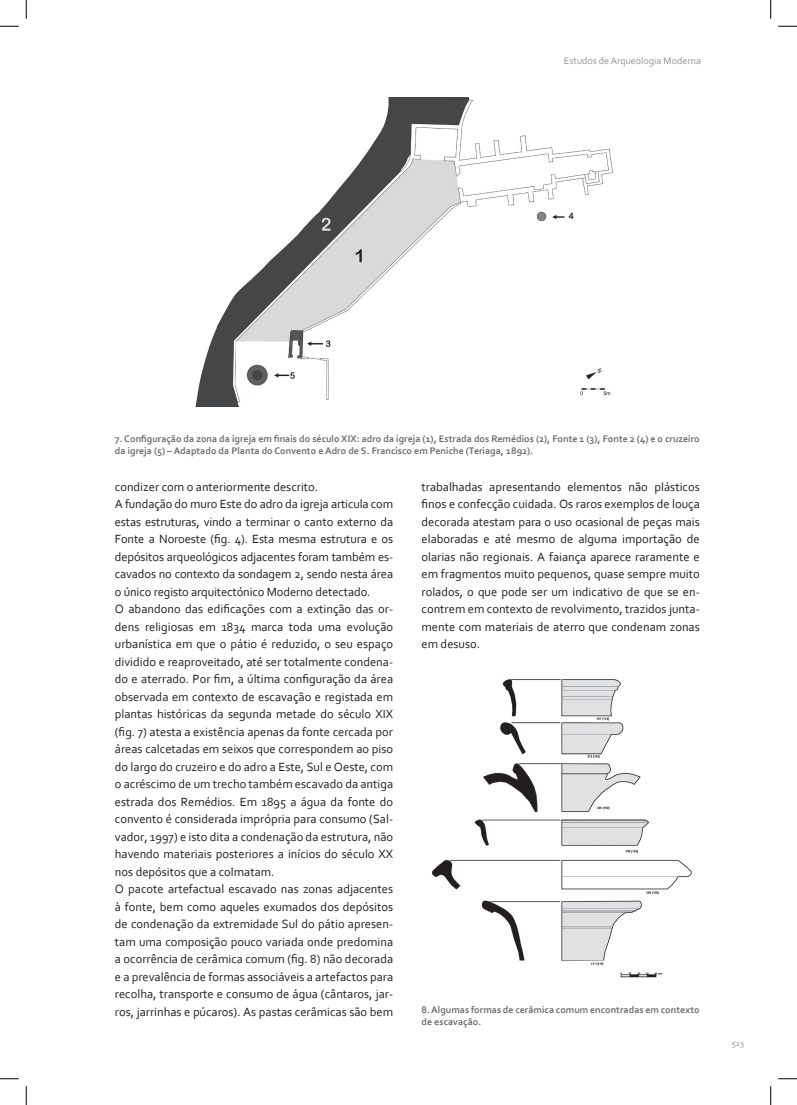
<style>
.page{position:relative;width:797px;height:1105px;background:#fff}
.page>*{position:absolute;margin:0;border:0;box-sizing:border-box;transform-origin:0 0}
.t1{font:12.5px/17.5px "Corbel";color:#231f20;text-align:justify}
.t2{font:700 10px/11.9px "Corbel";color:#6c6d70}
.t3{font:10px "Corbel";color:#939598}
.t4{font:8.75px "Corbel";color:#939598}
</style>
<div class="page">
<img style="left:195px;top:97px;width:418px;height:309px">
<img style="left:432px;top:679px;width:260px;height:299px">
<svg style="left:0;top:25px;width:19px;height:2px"></svg>
<svg style="left:778px;top:25px;width:19px;height:2px"></svg>
<svg style="left:0;top:1078px;width:19px;height:1px"></svg>
<svg style="left:778px;top:1078px;width:19px;height:1px"></svg>
<svg style="left:25px;top:0;width:2px;height:19px"></svg>
<svg style="left:25px;top:1086px;width:2px;height:19px"></svg>
<svg style="left:770px;top:0;width:1px;height:19px"></svg>
<svg style="left:770px;top:1086px;width:1px;height:19px"></svg>
<p class="t3" style="left:564px;top:54px;width:138px">Estudos de Arqueologia Moderna</p>
<p class="t2" style="left:115px;top:433px;width:586px">7. Configuração da zona da igreja em finais do século XIX: adro da igreja (1), Estrada dos Remédios (2), Fonte 1 (3), Fonte 2 (4) e o cruzeiro da igreja (5) – Adaptado da Planta do Convento e Adro de S. Francisco em Peniche (Teriaga, 1892).</p>
<p class="t1" style="left:115px;top:478px;width:205px">condizer com o anteriormente descrito.</p>
<p class="t1" style="left:115px;top:495px;width:280px">A fundação do muro Este do adro da igreja articula com estas estruturas, vindo a terminar o canto externo da Fonte a Noroeste (fig. 4). Esta mesma estrutura e os depósitos arqueológicos adjacentes foram também es&shy;cavados no contexto da sondagem 2, sendo nesta área o único registo arquitectónico Moderno detectado.</p>
<p class="t1" style="left:115px;top:600px;width:280px">O abandono das edificações com a extinção das or&shy;dens religiosas em 1834 marca toda uma evolução urbanística em que o pátio é reduzido, o seu espaço dividido e reaproveitado, até ser totalmente condena&shy;do e aterrado. Por fim, a última configuração da área observada em contexto de escavação e registada em plantas históricas da segunda metade do século XIX (fig. 7) atesta a existência apenas da fonte cercada por áreas calcetadas em seixos que correspondem ao piso do largo do cruzeiro e do adro a Este, Sul e Oeste, com o acréscimo de um trecho também escavado da antiga estrada dos Remédios. Em 1895 a água da fonte do convento é considerada imprópria para consumo (Sal&shy;vador, 1997) e isto dita a condenação da estrutura, não havendo materiais posteriores a inícios do século XX nos depósitos que a colmatam.</p>
<p class="t1" style="left:115px;top:880px;width:280px">O pacote artefactual escavado nas zonas adjacentes à fonte, bem como aqueles exumados dos depósitos de condenação da extremidade Sul do pátio apresen&shy;tam uma composição pouco variada onde predomina a ocorrência de cerâmica comum (fig. 8) não decorada e a prevalência de formas associáveis a artefactos para recolha, transporte e consumo de água (cântaros, jar&shy;ros, jarrinhas e púcaros). As pastas cerâmicas são bem</p>
<p class="t1" style="left:421px;top:478px;width:280px">trabalhadas apresentando elementos não plásticos</p>
<p class="t1" style="left:421px;top:495px;width:280px">finos e confecção cuidada. Os raros exemplos de louça decorada atestam para o uso ocasional de peças mais elaboradas e até mesmo de alguma importação de olarias não regionais. A faiança aparece raramente e</p>
<p class="t1" style="left:421px;top:565px;width:280px">em fragmentos muito pequenos, quase sempre muito rolados, o que pode ser um indicativo de que se en&shy;contrem em contexto de revolvimento, trazidos junta&shy;mente com materiais de aterro que condenam zonas em desuso.</p>
<p class="t2" style="left:421px;top:1003px;width:280px">8. Algumas formas de cerâmica comum encontradas em contexto de escavação.</p>
<p class="t4" style="left:731px;top:1037px;width:14px">523</p>
</div>
